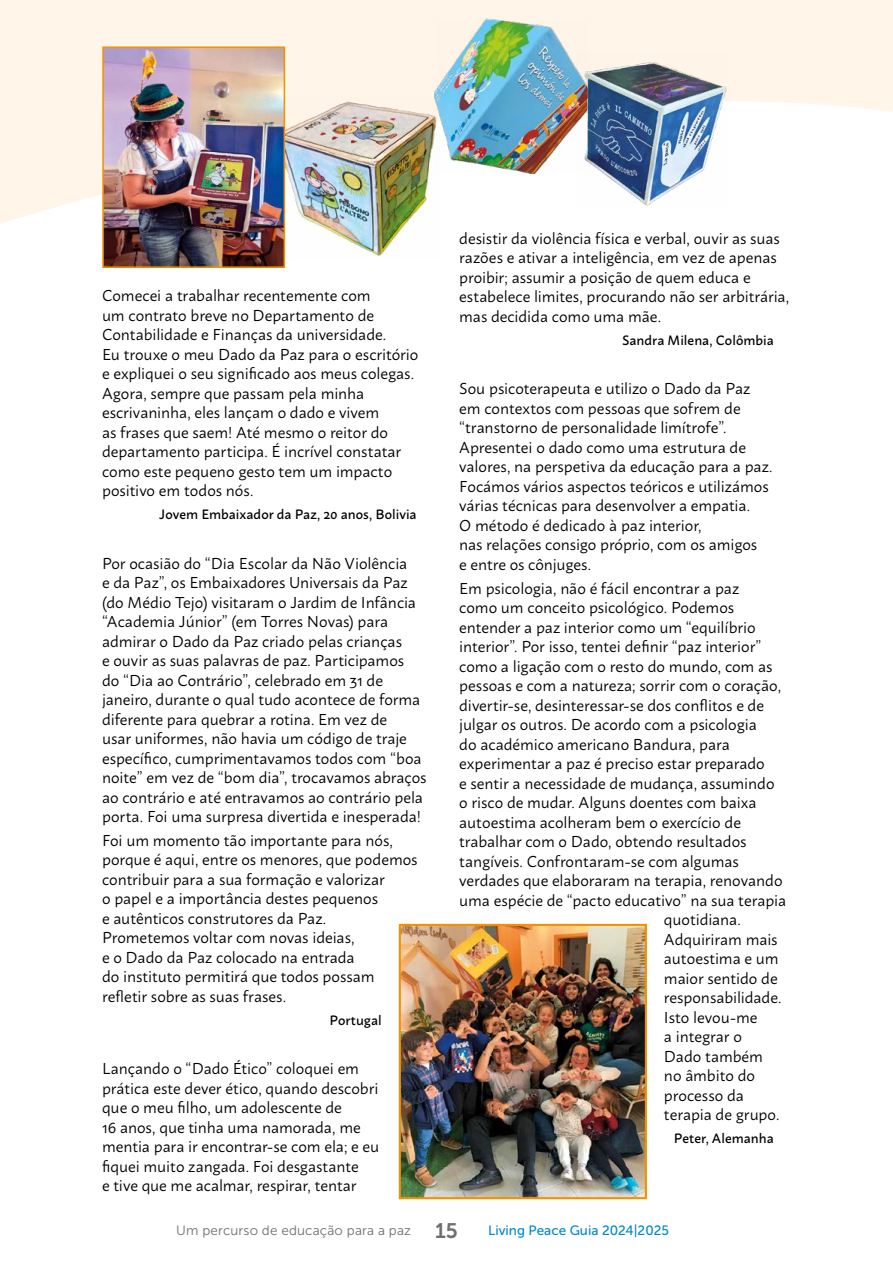
<style>
.page{position:relative;width:893px;height:1263px;background:#fff}
.page>*{position:absolute;margin:0;border:0;box-sizing:border-box;transform-origin:0 0}
.t1{font:15.75px/19.5px "Macho";letter-spacing:-.005em;color:#000}
.t2{font:500 13.5px "Macho";color:#000}
.t3{font:13.5px "Museo Sans 300";letter-spacing:.01em;color:#706f6f}
.t4{font:13.5px "Museo Sans 500";color:#0089d0}
.s1{font-family:"Museo Sans 700";font-size:21px}
</style>
<div class="page">
<svg style="left:0;top:0;width:893px;height:224px;fill:#fff5e9"></svg>
<img style="left:285px;top:97px;width:156px;height:161px">
<img style="left:402px;top:927px;width:242px;height:269px">
<div style="left:399px;top:924px;width:248px;height:275px;border:2px solid #f39200"></div>
<img style="left:105px;top:49px;width:177px;height:216px">
<div style="left:102px;top:46px;width:183px;height:222px;border:2px solid #f39200"></div>
<img style="left:435px;top:18px;width:155px;height:155px">
<img style="left:575px;top:53px;width:152px;height:156px">
<p class="t1" style="left:102px;top:284px;width:318px">Comecei a trabalhar recentemente com<br>um contrato breve no Departamento de Contabilidade e Finanças da universidade.<br>Eu trouxe o meu Dado da Paz para o escritório e expliquei o seu significado aos meus colegas.<br>Agora, sempre que passam pela minha escrivaninha, eles lançam o dado e vivem<br>as frases que saem! Até mesmo o reitor do departamento participa. É incrível constatar como este pequeno gesto tem um impacto positivo em todos nós.</p>
<p class="t2" style="left:159px;top:503px;width:259px">Jovem Embaixador da Paz, 20 anos, Bolivia</p>
<p class="t1" style="left:102px;top:552px;width:326px">Por ocasião do “Dia Escolar da Não Violência<br>e da Paz”, os Embaixadores Universais da Paz (do Médio Tejo) visitaram o Jardim de Infância “Academia Júnior” (em Torres Novas) para admirar o Dado da Paz criado pelas crianças<br>e ouvir as suas palavras de paz. Participamos<br>do “Dia ao Contrário”, celebrado em 31 de janeiro, durante o qual tudo acontece de forma diferente para quebrar a rotina. Em vez de<br>usar uniformes, não havia um código de traje específico, cumprimentavamos todos com “boa noite” em vez de “bom dia”, trocavamos abraços ao contrário e até entravamos ao contrário pela porta. Foi uma surpresa divertida e inesperada!</p>
<p class="t1" style="left:102px;top:829px;width:317px">Foi um momento tão importante para nós, porque é aqui, entre os menores, que podemos contribuir para a sua formação e valorizar<br>o papel e a importância destes pequenos<br>e autênticos construtores da Paz.<br>Prometemos voltar com novas ideias,<br>e o Dado da Paz colocado na entrada<br>do instituto permitirá que todos possam refletir sobre as suas frases.</p>
<p class="t2" style="left:330px;top:1008px;width:54px">Portugal</p>
<p class="t1" style="left:102px;top:1057px;width:279px">Lançando o “Dado Ético” coloquei em prática este dever ético, quando descobri que o meu filho, um adolescente de<br>16 anos, que tinha uma namorada, me mentia para ir encontrar-se com ela; e eu fiquei muito zangada. Foi desgastante<br>e tive que me acalmar, respirar, tentar</p>
<p class="t1" style="left:459px;top:227px;width:332px">desistir da violência física e verbal, ouvir as suas razões e ativar a inteligência, em vez de apenas proibir; assumir a posição de quem educa e estabelece limites, procurando não ser arbitrária, mas decidida como uma mãe.</p>
<p class="t2" style="left:622px;top:328px;width:153px">Sandra Milena, Colômbia</p>
<p class="t1" style="left:459px;top:377px;width:315px">Sou psicoterapeuta e utilizo o Dado da Paz em contextos com pessoas que sofrem de “transtorno de personalidade limítrofe”.<br>Apresentei o dado como uma estrutura de valores, na perspetiva da educação para a paz.<br>Focámos vários aspectos teóricos e utilizámos várias técnicas para desenvolver a empatia.<br>O método é dedicado à paz interior,<br>nas relações consigo próprio, com os amigos<br>e entre os cônjuges.</p>
<p class="t1" style="left:459px;top:577px;width:282px">Em psicologia, não é fácil encontrar a paz</p>
<p class="t1" style="left:459px;top:596px;width:276px">como um conceito psicológico. Podemos</p>
<p class="t1" style="left:459px;top:616px;width:298px">entender a paz interior como um “equilíbrio</p>
<p class="t1" style="left:459px;top:635px;width:304px">interior”. Por isso, tentei definir “paz interior”</p>
<p class="t1" style="left:459px;top:655px;width:315px">como a ligação com o resto do mundo, com as</p>
<p class="t1" style="left:459px;top:674px;width:323px">pessoas e com a natureza; sorrir com o coração,</p>
<p class="t1" style="left:459px;top:694px;width:306px">divertir-se, desinteressar-se dos conflitos e de</p>
<p class="t1" style="left:459px;top:713px;width:299px">julgar os outros. De acordo com a psicologia</p>
<p class="t1" style="left:459px;top:733px;width:272px">do académico americano Bandura, para</p>
<p class="t1" style="left:459px;top:752px;width:307px">experimentar a paz é preciso estar preparado</p>
<p class="t1" style="left:459px;top:772px;width:317px">e sentir a necessidade de mudança, assumindo</p>
<p class="t1" style="left:459px;top:791px;width:299px">o risco de mudar. Alguns doentes com baixa</p>
<p class="t1" style="left:459px;top:811px;width:283px">autoestima acolheram bem o exercício de</p>
<p class="t1" style="left:459px;top:830px;width:289px">trabalhar com o Dado, obtendo resultados</p>
<p class="t1" style="left:459px;top:850px;width:281px">tangíveis. Confrontaram-se com algumas</p>
<p class="t1" style="left:459px;top:869px;width:325px">verdades que elaboraram na terapia, renovando</p>
<p class="t1" style="left:459px;top:889px;width:328px">uma espécie de “pacto educativo” na sua terapia</p>
<p class="t1" style="left:664px;top:908px;width:78px">quotidiana.</p>
<p class="t1" style="left:664px;top:928px;width:115px">Adquiriram mais</p>
<p class="t1" style="left:664px;top:947px;width:116px">autoestima e um</p>
<p class="t1" style="left:664px;top:967px;width:115px">maior sentido de</p>
<p class="t1" style="left:664px;top:986px;width:119px">responsabilidade.</p>
<p class="t1" style="left:664px;top:1006px;width:95px">Isto levou-me</p>
<p class="t1" style="left:664px;top:1025px;width:79px">a integrar o</p>
<p class="t1" style="left:664px;top:1045px;width:101px">Dado também</p>
<p class="t1" style="left:664px;top:1064px;width:93px">no âmbito do</p>
<p class="t1" style="left:664px;top:1084px;width:81px">processo da</p>
<p class="t1" style="left:664px;top:1103px;width:117px">terapia de grupo.</p>
<p class="t2" style="left:674px;top:1126px;width:102px">Peter, Alemanha</p>
<p class="t3" style="left:176px;top:1223px;width:283px">Um percurso de educação para a paz <span class="s1">15</span></p>
<p class="t4" style="left:488px;top:1223px;width:182px">Living Peace Guia 2024|2025</p>
</div>
